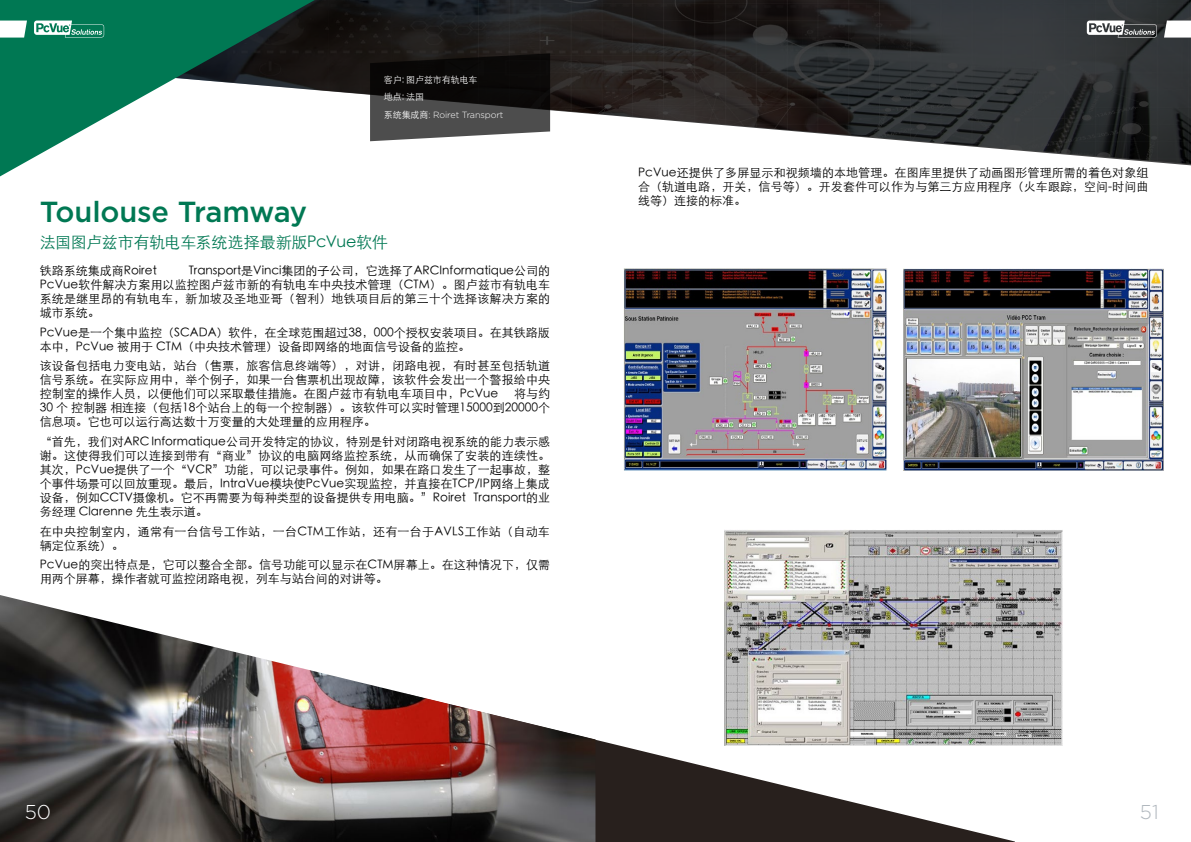
<style>
.page{position:relative;width:1191px;height:842px;background:#fff}
.page>*{position:absolute;margin:0;border:0;box-sizing:border-box;transform-origin:0 0}
.t1{font:500 29px "Gotham";letter-spacing:-.01em;color:#007853}
.t2{font:300 20px "Gotham";color:#b1b8be}
.t3{font:300 20px "Gotham";color:#fff}
.t4{font:300 16px "ST Heiti SC";letter-spacing:-.02em;color:#007853}
.t5{font:300 12px/14px "ST Heiti SC";color:#000;text-align:justify}
.t6{font:300 12px/14px "ST Heiti SC";letter-spacing:.02em;color:#000}
.t7{font:300 9px "Gotham";letter-spacing:-.01em;color:#fff}
.t8{font:300 9px/17.7px "ST Heiti SC";letter-spacing:-.01em;color:#fff}
.s1{font-family:"ST Heiti SC"}
</style>
<div class="page">
<svg style="left:595px;top:739px;width:420px;height:103px;fill:#28201d"></svg>
<img style="left:0;top:595px;width:595px;height:247px">
<svg style="left:315px;top:0;width:876px;height:165px"></svg>
<svg style="left:370px;top:53px;width:180px;height:88px;background:#313030"></svg>
<img style="left:903px;top:268px;width:261px;height:202px">
<img style="left:624px;top:269px;width:263px;height:201px">
<img style="left:724px;top:530px;width:338px;height:216px">
<svg style="left:0;top:0;width:315px;height:176px"></svg>
<svg style="left:1164px;top:21px;width:27px;height:17px"></svg>
<svg style="left:1086px;top:21px;width:71px;height:17px"></svg>
<svg style="left:0;top:21px;width:27px;height:17px"></svg>
<svg style="left:34px;top:21px;width:70px;height:17px"></svg>
<p class="t8" style="left:384px;top:69px;width:95px">客户: 图卢兹市有轨电车地点: 法国</p>
<p class="t7" style="left:384px;top:109px;width:121px"><span class="s1">系统集成商</span>: Roiret Transport</p>
<h1 class="t1" style="left:40px;top:193px;width:269px">Toulouse Tramway</h1>
<h3 class="t4" style="left:40px;top:229px;width:350px">法国图卢兹市有轨电车系统选择最新版PcVue软件</h3>
<p class="t5" style="left:40px;top:262px;width:119px">铁路系统集成商Roiret</p>
<p class="t5" style="left:40px;top:262px;width:512px;text-indent:149px">Transport是Vinci集团的子公司，它选择了ARCInformatique公司的PcVue软件解决方案用以监控图卢兹市新的有轨电车中央技术管理（CTM）。图卢兹市有轨电车系统是继里昂的有轨电车，新加坡及圣地亚哥（智利）地铁项目后的第三十个选择该解决方案的城市系统。</p>
<p class="t5" style="left:40px;top:324px;width:512px">PcVue是一个集中监控（SCADA）软件，在全球范围超过38，000个授权安装项目。在其铁路版本中，PcVue 被用于 CTM（中央技术管理）设备即网络的地面信号设备的监控。</p>
<p class="t5" style="left:40px;top:358px;width:512px">该设备包括电力变电站，站台（售票，旅客信息终端等），对讲，闭路电视，有时甚至包括轨道信号系统。在实际应用中，举个例子，如果一台售票机出现故障，该软件会发出一个警报给中央控制室的操作人员，以便他们可以采取最佳措施。在图卢兹市有轨电车项目中，PcVue</p>
<p class="t5" style="left:40px;top:386px;width:512px;text-indent:474px">将与约30 个 控制器 相连接（包括18个站台上的每一个控制器）。该软件可以实时管理15000到20000个信息项。它也可以运行高达数十万变量的大处理量的应用程序。</p>
<p class="t5" style="left:40px;top:433px;width:512px">“首先，我们对ARC Informatique公司开发特定的协议，特别是针对闭路电视系统的能力表示感谢。这使得我们可以连接到带有“商业”协议的电脑网络监控系统，从而确保了安装的连续性。其次，PcVue提供了一个“VCR”功能，可以记录事件。例如，如果在路口发生了一起事故，整个事件场景可以回放重现。最后，IntraVue模块使PcVue实现监控，并直接在TCP/IP网络上集成设备，例如CCTV摄像机。它不再需要为每种类型的设备提供专用电脑。”Roiret Transport的业务经理 Clarenne 先生表示道。</p>
<p class="t6" style="left:40px;top:523px;width:512px">在中央控制室内，通常有一台信号工作站，一台CTM工作站，还有一台于AVLS工作站（自动车辆定位系统）。</p>
<p class="t5" style="left:40px;top:557px;width:512px">PcVue的突出特点是，它可以整合全部。信号功能可以显示在CTM屏幕上。在这种情况下，仅需用两个屏幕，操作者就可监控闭路电视，列车与站台间的对讲等。</p>
<h2 class="t3" style="left:25px;top:799px;width:28px">50</h2>
<p class="t5" style="left:638px;top:164px;width:512px">PcVue还提供了多屏显示和视频墙的本地管理。在图库里提供了动画图形管理所需的着色对象组合（轨道电路，开关，信号等）。开发套件可以作为与第三方应用程序（火车跟踪，空间-时间曲线等）连接的标准。</p>
<h2 class="t2" style="left:1140px;top:799px;width:20px">51</h2>
</div>
